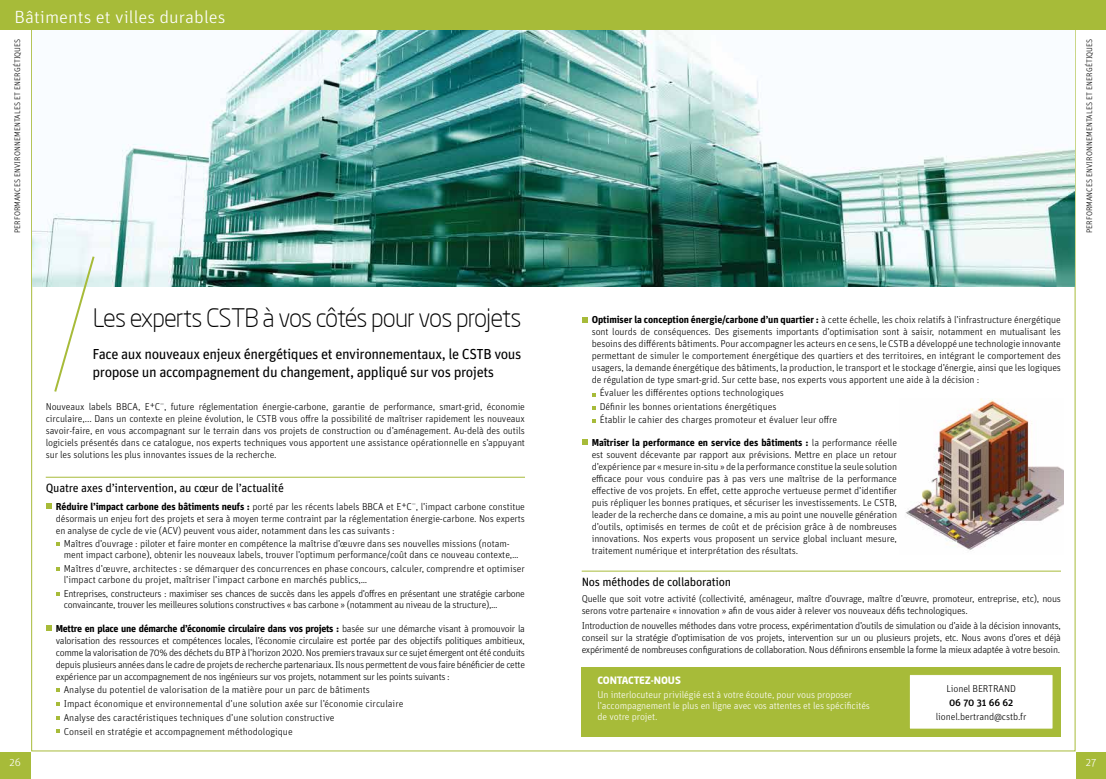
<style>
.page{position:relative;width:1106px;height:779px;background:#fff}
.page>*{position:absolute;margin:0;border:0;box-sizing:border-box;transform-origin:0 0}
.t1{font:300 25px "Neo Sans";letter-spacing:-.035em;color:#000}
.t2{font:300 17.7px "Unit OT";color:#fff;scale:1.08 1}
.t3{font:14.5px/18px "Unit OT";letter-spacing:-.03em;color:#000}
.t4{font:12px "Unit OT";letter-spacing:-.02em;color:#000}
.t5{font:300 11px "Unit OT";color:#fff}
.t6{font:300 10px/12px "Unit OT";letter-spacing:-.01em;color:#000;text-align:justify}
.t7{font:300 10px/11px "Unit OT";letter-spacing:-.03em;color:#000}
.t8{font:300 10px/11px "Unit OT";letter-spacing:-.01em;color:#fff}
.t9{font:700 10px "Neo Sans";color:#fff}
.t10{font:500 10px "Unit OT";letter-spacing:-.01em;color:#000}
.t11{font:300 8px "Unit OT";letter-spacing:.01em;color:#000}
.s1{font-weight:700}
</style>
<div class="page">
<hr style="left:581px;top:570px;width:480px;height:1px;background:#a7bb39">
<svg style="left:582px;top:317px;width:5px;height:6px"></svg>
<svg style="left:582px;top:439px;width:5px;height:6px"></svg>
<div style="left:0;top:0;width:1106px;height:30px;background:#a7bb39"></div>
<div style="left:0;top:752px;width:30px;height:27px;background:#a7bb39"></div>
<div style="left:1076px;top:752px;width:30px;height:27px;background:#a7bb39"></div>
<hr style="left:46px;top:476px;width:479px;height:1px;background:#a7bb39">
<svg style="left:46px;top:503px;width:5px;height:5px"></svg>
<svg style="left:46px;top:625px;width:5px;height:5px"></svg>
<img style="left:905px;top:399px;width:158px;height:151px">
<img style="left:32px;top:30px;width:1042px;height:257px">
<svg style="left:53px;top:254px;width:43px;height:138px"></svg>
<div style="left:581px;top:667px;width:480px;height:69px;background:#a7bb39"></div>
<div style="left:909px;top:674px;width:144px;height:55px;background:#fff"></div>
<div style="left:909px;top:674px;width:144px;height:55px;border:1px solid #a7bb39"></div>
<h2 class="t2" style="left:15px;top:7px;width:197px">Bâtiments et villes durables</h2>
<p class="t11" style="left:13px;top:233px;width:196px;rotate:-90deg">Performances environnementales etenergétiques</p>
<h1 class="t1" style="left:93px;top:303px;width:127px">Les experts cstb</h1>
<h1 class="t1" style="left:262px;top:303px;width:260px">à vos côtés pour vos projets</h1>
<h3 class="t3" style="left:93px;top:345px;width:430px">Face aux nouveaux enjeux énergétiques et environnementaux, le CSTB vous propose un accompagnement du changement, appliqué sur vos projets</h3>
<p class="t6" style="left:46px;top:400px;width:481px">Nouveaux labels BBCA, E+C<sup>—</sup>, future réglementation énergie-carbone, garantie de performance, smart-grid, économie circulaire,... Dans un contexte en pleine évolution, le CSTB vous offre la possibilité de maîtriser rapidement les nouveaux savoir-faire, en vous accompagnant sur le terrain dans vos projets de construction ou d’aménagement. Au-delà des outils logiciels présentés dans ce catalogue, nos experts techniques vous apportent une assistance opérationnelle en s’appuyant sur les solutions les plus innovantes issues de la recherche.</p>
<p class="t4" style="left:46px;top:480px;width:240px">Quatre axes d’intervention, au cœur de l’actualité</p>
<p class="t6" style="left:56px;top:500px;width:471px"><span class="s1">Réduire l’impact carbone des bâtiments neufs :</span> porté par les récents labels BBCA et E+C<sup>—</sup>, l’impact carbone constitue désormais un enjeu fort des projets et sera à moyen terme contraint par la réglementation énergie-carbone. Nos experts en analyse de cycle de vie (ACV) peuvent vous aider, notamment dans les cas suivants :</p>
<p class="t6" style="left:64px;top:538px;width:456px;line-height:11px">Maîtres d’ouvrage : piloter et faire monter en compétence la maîtrise d’œuvre dans ses nouvelles missions (notam&shy;ment impact carbone), obtenir les nouveaux labels, trouver l’optimum performance/coût dans ce nouveau contexte,…</p>
<p class="t6" style="left:64px;top:563px;width:463px;line-height:11px">Maîtres d’œuvre, architectes : se démarquer des concurrences en phase concours, calculer, comprendre et optimiser l’impact carbone du projet, maîtriser l’impact carbone en marchés publics,…</p>
<p class="t7" style="left:64px;top:588px;width:463px">Entreprises, constructeurs : maximiser ses chances de succès dans les appels d’offres en présentant une stratégie carbone convaincante, trouver les meilleures solutions constructives « bas carbone » (notamment au niveau de la structure),…</p>
<p class="t6" style="left:56px;top:622px;width:471px"><span class="s1">Mettre en place une démarche d’économie circulaire dans vos projets :</span> basée sur une démarche visant à promouvoir la valorisation des ressources et compétences locales, l’économie circulaire est portée par des objectifs politiques ambitieux, comme la valorisation de 70% des déchets du BTP à l’horizon 2020. Nos premiers travaux sur ce sujet émergent ont été conduits depuis plusieurs années dans le cadre de projets de recherche partenariaux. Ils nous permettent de vous faire bénéficier de cette expérience par un accompagnement de nos ingénieurs sur vos projets, notamment sur les points suivants :</p>
<p class="t6" style="left:64px;top:683px;width:341px;line-height:13.8px;text-align:left">Analyse du potentiel de valorisation de la matière pour un parc de bâtiments<br>Impact économique et environnemental d’une solution axée sur l’économie circulaire Analyse des caractéristiques techniques d’une solution constructive<br>Conseil en stratégie et accompagnement méthodologique</p>
<p class="t11" style="left:1084px;top:233px;width:196px;rotate:-90deg">Performances environnementales etenergétiques</p>
<p class="t6" style="left:591px;top:314px;width:471px"><span class="s1">Optimiser la conception énergie/carbone d’un quartier :</span> à cette échelle, les choix relatifs à l’infrastructure énergétique sont lourds de conséquences. Des gisements importants d’optimisation sont à saisir, notamment en mutualisant les besoins des différents bâtiments. Pour accompagner les acteurs en ce sens, le CSTB a développé une technologie innovante permettant de simuler le comportement énergétique des quartiers et des territoires, en intégrant le comportement des usagers, la demande énergétique des bâtiments, la production, le transport et le stockage d’énergie, ainsi que les logiques de régulation de type smart-grid. Sur cette base, nos experts vous apportent une aide à la décision :</p>
<p class="t6" style="left:595px;top:387px;width:190px">Évaluer les différentes options technologiques</p>
<p class="t6" style="left:599px;top:400px;width:178px">Définir les bonnes orientations énergétiques</p>
<p class="t6" style="left:595px;top:413px;width:243px">Établir le cahier des charges promoteur et évaluer leur offre</p>
<p class="t6" style="left:591px;top:437px;width:307px"><span class="s1">Maîtriser la performance en service des bâtiments :</span> la performance réelle est souvent décevante par rapport aux prévisions. Mettre en place un retour d’expérience par « mesure in-situ » de la performance constitue la seule solution efficace pour vous conduire pas à pas vers une maîtrise de la performance effective de vos projets. En effet, cette approche vertueuse permet d’identifier puis répliquer les bonnes pratiques, et sécuriser les investissements. Le CSTB, leader de la recherche dans ce domaine, a mis au point une nouvelle génération d’outils, optimisés en termes de coût et de précision grâce à de nombreuses innovations. Nos experts vous proposent un service global incluant mesure, traitement numérique et interprétation des résultats.</p>
<p class="t4" style="left:581px;top:574px;width:151px">Nos méthodes de collaboration</p>
<p class="t6" style="left:581px;top:592px;width:481px">Quelle que soit votre activité (collectivité, aménageur, maître d’ouvrage, maître d’œuvre, promoteur, entreprise, etc), nous serons votre partenaire « innovation » afin de vous aider à relever vos nouveaux défis technologiques.</p>
<p class="t6" style="left:581px;top:619px;width:481px">Introduction de nouvelles méthodes dans votre process, expérimentation d’outils de simulation ou d’aide à la décision innovants, conseil sur la stratégie d’optimisation de vos projets, intervention sur un ou plusieurs projets, etc. Nous avons d’ores et déjà expérimenté de nombreuses configurations de collaboration. Nous définirons ensemble la forme la mieux adaptée à votre besoin.</p>
<p class="t9" style="left:597px;top:674px;width:13px">CONTA</p>
<p class="t9" style="left:628px;top:674px;width:34px">CTEZ-NOUS</p>
<p class="t8" style="left:597px;top:689px;width:274px">Un interlocuteur privilégié est à votre écoute, pour vous proposer l’accompagnement le plus en ligne avec vos attentes et les spécificités de votre projet.</p>
<p class="t6" style="left:946px;top:682px;width:71px">Lionel BERTRAND</p>
<p class="t10" style="left:949px;top:696px;width:66px">06 70 31 66 62</p>
<p class="t6" style="left:936px;top:710px;width:92px">lionel.bertrand@cstb.fr</p>
<p class="t5" style="left:9px;top:756px;width:13px">26</p>
<p class="t5" style="left:1086px;top:756px;width:12px">27</p>
</div>
